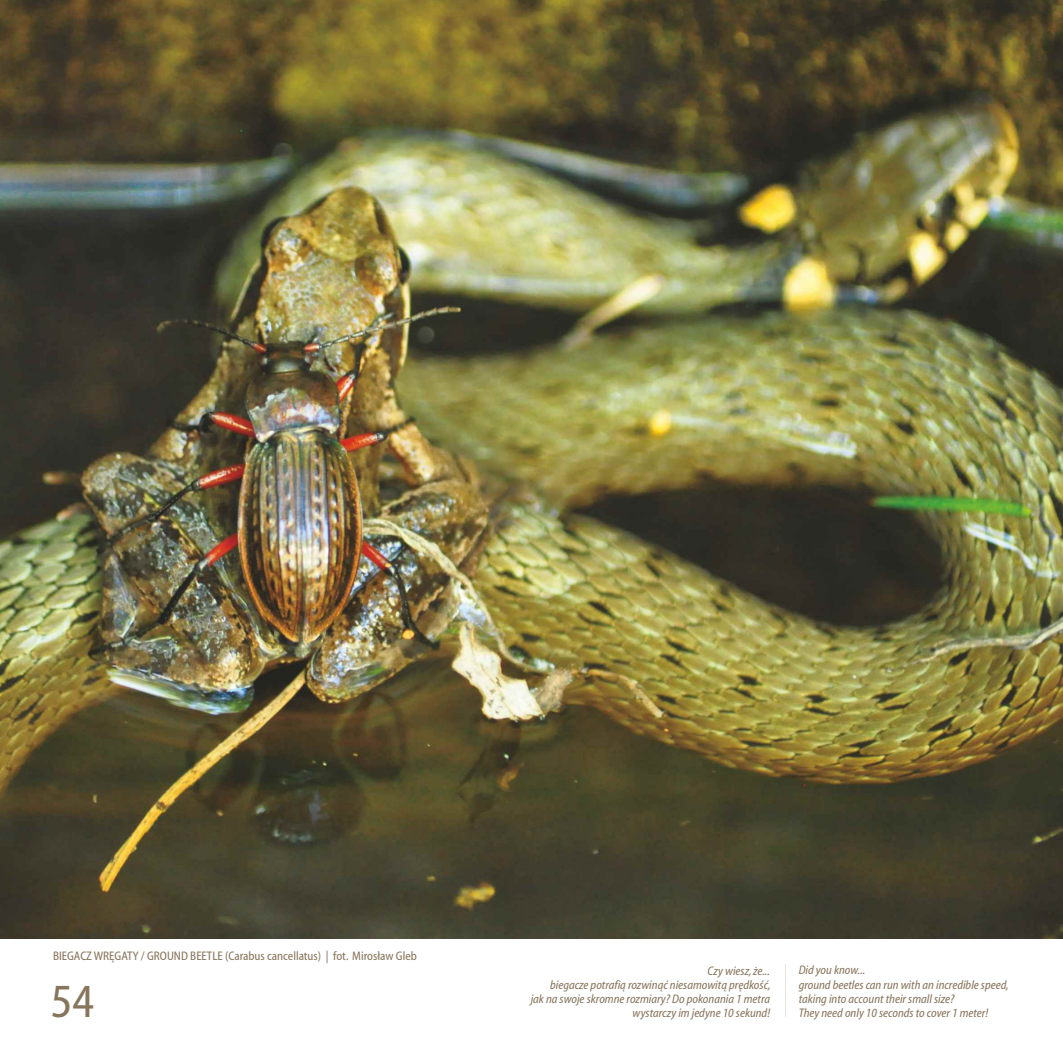
<style>
.page{position:relative;width:1063px;height:1063px;background:#fff}
.page>*{position:absolute;margin:0;border:0;box-sizing:border-box;transform-origin:0 0}
.t1{font:condensed 47.88px "Myriad Web Pro";color:#87755c}
.t2{font:italic condensed 12.5px/14.2px "Myriad Web Pro";color:#87755c;text-align:right}
.t3{font:condensed 12.5px "Myriad Web Pro";color:#87755c}
</style>
<div class="page">
<img style="left:0;top:0;width:1063px;height:939px">
<hr style="left:785px;top:964px;width:1px;height:53px;background:#ebe3e0">
<p class="t3" style="left:53px;top:951px;width:365px">BIEGACZ WRĘGATY / GROUND BEETLE (Carabus cancellatus) | fot. Mirosław Gleb</p>
<h1 class="t1" style="left:51px;top:981px;width:45px">54</h1>
<p class="t2" style="left:531px;top:964px;width:241px">Czy wiesz, że...<br>biegacze potrafią rozwinąć niesamowitą prędkość,<br>jak na swoje skromne rozmiary? Do pokonania 1 metra wystarczy im jedyne 10 sekund!</p>
<p class="t2" style="left:799px;top:964px;width:212px;text-align:left">Did you know...<br>ground beetles can run with an incredible speed, taking into account their small size?<br>They need only 10 seconds to cover 1 meter!</p>
</div>
